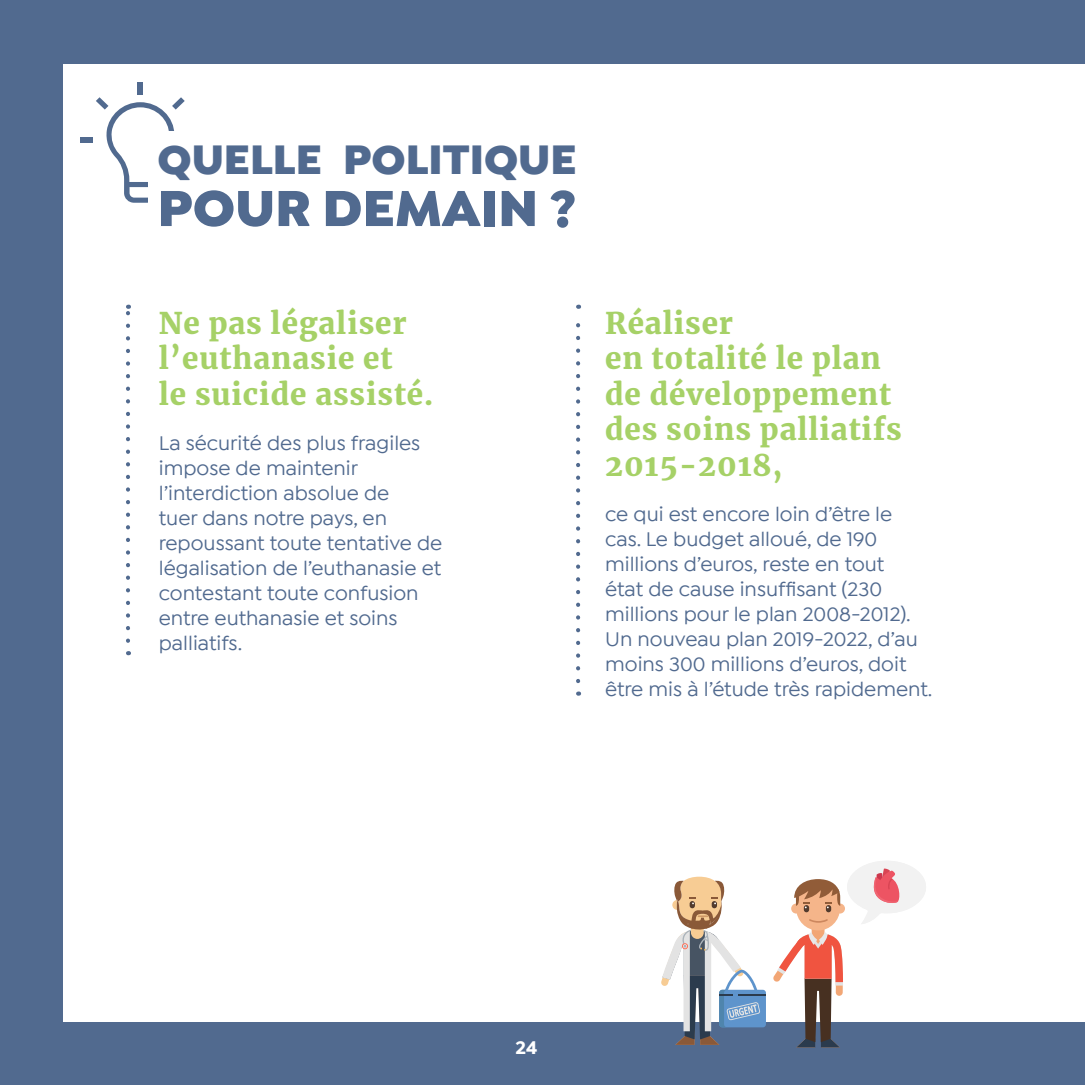
<style>
.page{position:relative;width:1085px;height:1085px;background:#fff}
.page>*{position:absolute;margin:0;border:0;box-sizing:border-box;transform-origin:0 0}
.t1{font:900 54px "Isidora Sans";color:#516a8f}
.t2{font:900 43.43px "Isidora Sans";color:#516a8f}
.t3{font:900 29.47px/35.6px "Merriweather";letter-spacing:.03em;color:#a6d167}
.t4{font:500 20.93px/25px "Isidora Sans";color:#516a8f}
.t5{font:700 19.12px "Isidora Sans";color:#fff}
</style>
<div class="page">
<div style="left:0;top:0;width:1084px;height:1084px;background:#516a8f"></div>
<div style="left:64px;top:64px;width:1020px;height:956px;background:#fff"></div>
<svg style="left:772px;top:861px;width:155px;height:186px"></svg>
<svg style="left:660px;top:876px;width:105px;height:168px"></svg>
<div style="left:138px;top:82px;width:5px;height:12px;background:#516a8f"></div>
<div style="left:80px;top:138px;width:13px;height:5px;background:#516a8f"></div>
<svg style="left:96px;top:97px;width:89px;height:106px"></svg>
<div style="left:148px;top:131px;width:443px;height:122px;background:#fff"></div>
<svg style="left:126px;top:304px;width:4px;height:336px"></svg>
<svg style="left:576px;top:304px;width:4px;height:377px"></svg>
<p class="t2" style="left:157px;top:131px;width:420px">QUELLE POLITIQUE</p>
<p class="t1" style="left:157px;top:173px;width:420px">POUR DEMAIN ?</p>
<p class="t3" style="left:159px;top:304px;width:276px">Ne pas légaliser l’euthanasie et<br>le suicide assisté.</p>
<p class="t4" style="left:159px;top:430px;width:285px">La sécurité des plus fragiles impose de maintenir l’interdiction absolue de<br>tuer dans notre pays, en repoussant toute tentative de légalisation de l’euthanasie et contestant toute confusion entre euthanasie et soins palliatifs.</p>
<p class="t3" style="left:605px;top:304px;width:298px">Réaliser<br>en totalité le plan de développement des soins palliatifs<br>2015-2018,</p>
<p class="t4" style="left:605px;top:501px;width:328px">ce qui est encore loin d’être le cas. Le budget alloué, de 190 millions d’euros, reste en tout<br>état de cause insuffisant (230 millions pour le plan 2008-2012).<br>Un nouveau plan 2019-2022, d’au moins 300 millions d’euros, doit être mis à l’étude très rapidement.</p>
<p class="t5" style="left:515px;top:1035px;width:23px">24</p>
</div>
